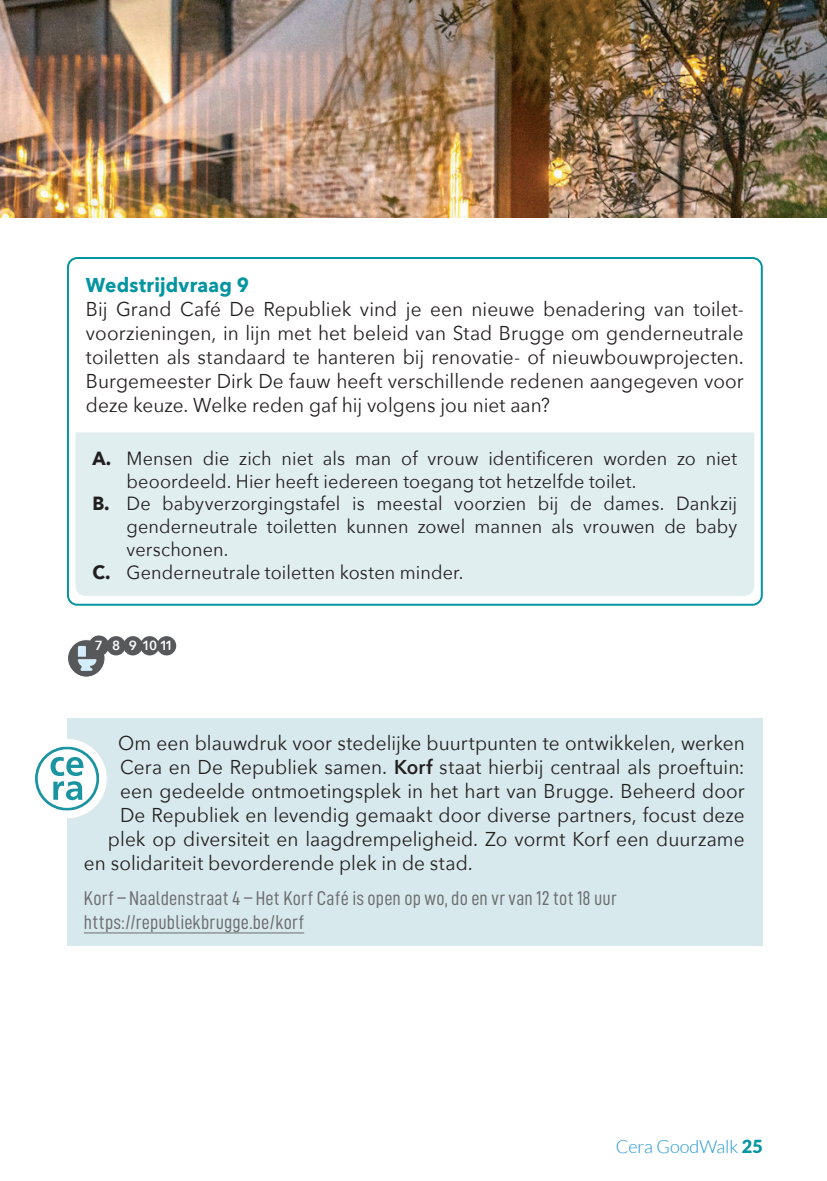
<style>
.page{position:relative;width:827px;height:1181px;background:#fff}
.page>*{position:absolute;margin:0;border:0;box-sizing:border-box;transform-origin:0 0}
.t1{font:20px/24px "Avenir Next";letter-spacing:.005em;color:#231f20;text-align:justify;scale:.95 1}
.t2{font:20px/24px "D DIN Condensed";letter-spacing:.01em;color:#6c6d70}
.t3{font:700 20px "Avenir Next";letter-spacing:.015em;color:#0595a0;scale:.95 1}
.t4{font:19px "Avenir Next";letter-spacing:.005em;color:#231f20;scale:.95 1}
.t5{font:300 18px "Lato";color:#1d95d3}
.t6{font:600 13.2px "Avenir Next";letter-spacing:.055em;color:#fff}
.s1{font-weight:700}
.s2{font-weight:600}
.s3{font-weight:900;color:#0595a0}
</style>
<div class="page">
<div style="left:67px;top:257px;width:695px;height:349px;border:2px solid #0595a0;border-radius:9px"></div>
<div style="left:75px;top:432px;width:678px;height:164px;background:#e0eef0"></div>
<svg style="left:68px;top:635px;width:43px;height:42px"></svg>
<div style="left:106px;top:636px;width:20px;height:19px;background:#57585a;border-radius:50%"></div>
<div style="left:123px;top:636px;width:19px;height:19px;background:#57585a;border-radius:50%"></div>
<div style="left:140px;top:636px;width:19px;height:19px;background:#57585a;border-radius:50%"></div>
<div style="left:157px;top:636px;width:19px;height:19px;background:#57585a;border-radius:50%"></div>
<div style="left:67px;top:718px;width:695px;height:228px;background:#d7e9ec"></div>
<hr style="left:84px;top:932px;width:220px;height:1px;background:#6c6d70">
<div style="left:27px;top:739px;width:80px;height:79px;background:#fff;border-radius:50%"></div>
<svg style="left:35px;top:746px;width:64px;height:64px"></svg>
<img style="left:0;top:0;width:826px;height:217px">
<p class="t3" style="left:86px;top:268px;width:173px">Wedstrijdvraag 9</p>
<p class="t1" style="left:86px;top:296px;width:693px">Bij Grand Café De Republiek vind je een nieuwe benadering van toilet&shy;voorzieningen, in lijn met het beleid van Stad Brugge om genderneutrale toiletten als standaard te hanteren bij renovatie- of nieuwbouwprojecten.<br>Burgemeester Dirk De fauw heeft verschillende redenen aangegeven voor deze keuze. Welke reden gaf hij volgens jou niet aan?</p>
<p class="t4" style="left:92px;top:442px;width:679px"><span class="s1">A.</span> Mensen die zich niet als man of vrouw identificeren worden zo niet</p>
<p class="t4" style="left:126px;top:465px;width:538px">beoordeeld. Hier heeft iedereen toegang tot hetzelfde toilet.</p>
<p class="t4" style="left:92px;top:488px;width:679px"><span class="s1">B.</span> De babyverzorgingstafel is meestal voorzien bij de dames. Dankzij</p>
<p class="t4" style="left:126px;top:511px;width:644px">genderneutrale toiletten kunnen zowel mannen als vrouwen de baby</p>
<p class="t4" style="left:126px;top:533px;width:109px">verschonen.</p>
<p class="t4" style="left:92px;top:556px;width:392px"><span class="s1">C.</span> Genderneutrale toiletten kosten minder.</p>
<p class="t6" style="left:95px;top:634px;width:80px">7 8 91011</p>
<p class="t1" style="left:118px;top:730px;width:660px">Om een blauwdruk voor stedelijke buurtpunten te ontwikkelen, werken</p>
<p class="t1" style="left:120px;top:754px;width:658px">Cera en De Republiek samen. <span class="s2">Korf</span> staat hierbij centraal als proeftuin:</p>
<p class="t1" style="left:120px;top:778px;width:658px">een gedeelde ontmoetingsplek in het hart van Brugge. Beheerd door</p>
<p class="t1" style="left:120px;top:802px;width:658px">De Republiek en levendig gemaakt door diverse partners, focust deze</p>
<p class="t1" style="left:108px;top:826px;width:671px">plek op diversiteit en laagdrempeligheid. Zo vormt Korf een duurzame</p>
<p class="t1" style="left:84px;top:850px;width:410px">en solidariteit bevorderende plek in de stad.</p>
<p class="t2" style="left:84px;top:886px;width:534px">Korf – Naaldenstraat 4 – Het Korf Café is open op wo, do en vr van 12 tot 18 uur https://republiekbrugge.be/korf</p>
<p class="t5" style="left:615px;top:1137px;width:148px">Cera GoodWalk <span class="s3">25</span></p>
</div>
